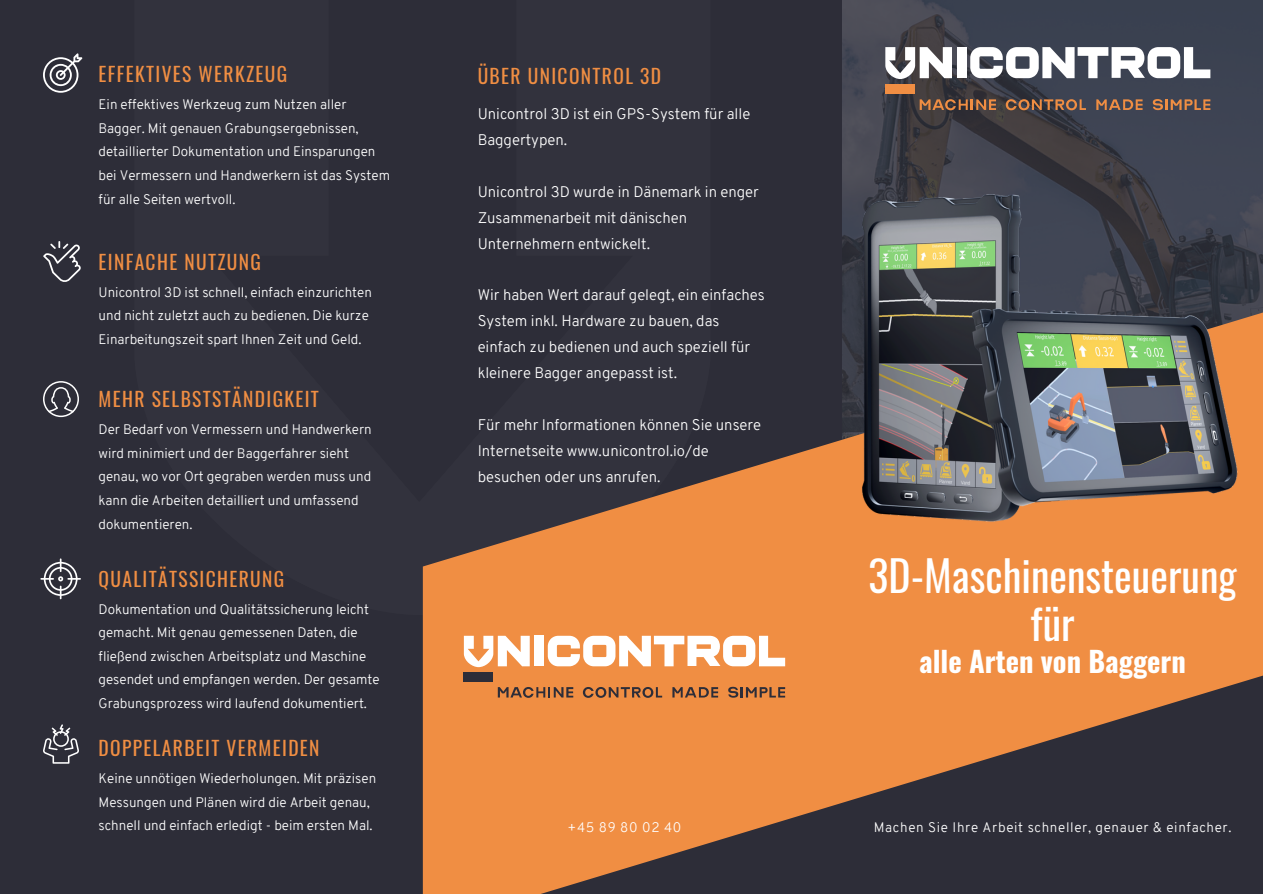
<style>
.page{position:relative;width:1263px;height:894px;background:#fff}
.page>*{position:absolute;margin:0;border:0;box-sizing:border-box;transform-origin:0 0}
.t1{font:42px/47.2px "Oswald";color:#fff;text-align:center}
.t2{font:700 28.5px "Oswald";color:#fff}
.t3{font:19.5px "Oswald";letter-spacing:.07em;color:#f08e43}
.t4{font:300 15px/25.8px "Overpass";color:#fff}
.t5{font:300 13.5px/23.5px "Overpass";color:#fff}
.t6{font:300 13.5px "Overpass";letter-spacing:.05em;color:#fff}
</style>
<div class="page">
<div style="left:0;top:0;width:1263px;height:893px;background:#2d2d38"></div>
<img style="left:843px;top:0;width:420px;height:302px">
<svg style="left:423px;top:302px;width:840px;height:591px;fill:#f08e43"></svg>
<div style="left:535px;top:635px;width:9px;height:31px;background:#fff"></div>
<svg style="left:548px;top:635px;width:237px;height:31px"></svg>
<svg style="left:464px;top:635px;width:66px;height:32px"></svg>
<div style="left:464px;top:672px;width:29px;height:9px;background:#2d2d38"></div>
<svg style="left:498px;top:686px;width:75px;height:11px"></svg>
<svg style="left:583px;top:686px;width:79px;height:11px"></svg>
<svg style="left:672px;top:687px;width:46px;height:10px"></svg>
<svg style="left:728px;top:686px;width:57px;height:11px"></svg>
<img style="left:837px;top:179px;width:422px;height:358px">
<div style="left:957px;top:47px;width:9px;height:31px;background:#fff"></div>
<svg style="left:970px;top:47px;width:240px;height:31px"></svg>
<svg style="left:885px;top:47px;width:67px;height:32px"></svg>
<div style="left:885px;top:84px;width:30px;height:9px;background:#f08e43"></div>
<svg style="left:920px;top:99px;width:76px;height:11px"></svg>
<svg style="left:1006px;top:99px;width:80px;height:11px"></svg>
<svg style="left:1096px;top:99px;width:46px;height:11px"></svg>
<svg style="left:1153px;top:99px;width:57px;height:11px"></svg>
<svg style="left:43px;top:53px;width:39px;height:40px"></svg>
<svg style="left:43px;top:241px;width:38px;height:41px"></svg>
<svg style="left:43px;top:381px;width:36px;height:36px"></svg>
<svg style="left:40px;top:558px;width:41px;height:41px"></svg>
<svg style="left:43px;top:724px;width:36px;height:39px"></svg>
<p class="t3" style="left:99px;top:59px;width:190px">EFFEKTIVES WERKZEUG</p>
<p class="t5" style="left:99px;top:94px;width:293px">Ein effektives Werkzeug zum Nutzen aller Bagger. Mit genauen Grabungsergebnissen, detaillierter Dokumentation und Einsparungen bei Vermessern und Handwerkern ist das System für alle Seiten wertvoll.</p>
<p class="t3" style="left:99px;top:246px;width:164px">EINFACHE NUTZUNG</p>
<p class="t5" style="left:99px;top:281px;width:275px">Unicontrol 3D ist schnell, einfach einzurichten und nicht zuletzt auch zu bedienen. Die kurze<br>Einarbeitungszeit spart Ihnen Zeit und Geld.</p>
<p class="t3" style="left:99px;top:384px;width:222px">MEHR SELBSTSTÄNDIGKEIT</p>
<p class="t5" style="left:99px;top:419px;width:275px">Der Bedarf von Vermessern und Handwerkern wird minimiert und der Baggerfahrer sieht genau, wo vor Ort gegraben werden muss und kann die Arbeiten detailliert und umfassend dokumentieren.</p>
<p class="t3" style="left:99px;top:563px;width:187px">QUALITÄTSSICHERUNG</p>
<p class="t5" style="left:99px;top:598px;width:283px">Dokumentation und Qualitätssicherung leicht gemacht. Mit genau gemessenen Daten, die fließend zwischen Arbeitsplatz und Maschine gesendet und empfangen werden. Der gesamte Grabungsprozess wird laufend dokumentiert.</p>
<p class="t3" style="left:99px;top:732px;width:223px">DOPPELARBEIT VERMEIDEN</p>
<p class="t5" style="left:99px;top:767px;width:279px">Keine unnötigen Wiederholungen. Mit präzisen<br>Messungen und Plänen wird die Arbeit genau, schnell und einfach erledigt - beim ersten Mal.</p>
<p class="t3" style="left:478px;top:60px;width:185px">ÜBER UNICONTROL 3D</p>
<p class="t4" style="left:478px;top:102px;width:274px">Unicontrol 3D ist ein GPS-System für alle<br>Baggertypen.</p>
<p class="t4" style="left:478px;top:180px;width:283px">Unicontrol 3D wurde in Dänemark in enger<br>Zusammenarbeit mit dänischen<br>Unternehmern entwickelt.</p>
<p class="t4" style="left:478px;top:283px;width:289px">Wir haben Wert darauf gelegt, ein einfaches System inkl. Hardware zu bauen, das einfach zu bedienen und auch speziell für kleinere Bagger angepasst ist.</p>
<p class="t4" style="left:478px;top:413px;width:285px">Für mehr Informationen können Sie unsere<br>Internetseite www.unicontrol.io/de besuchen oder uns anrufen.</p>
<p class="t1" style="left:869px;top:550px;width:370px">3D-Maschinensteuerung für</p>
<p class="t2" style="left:919px;top:639px;width:268px">alle Arten von Baggern</p>
<p class="t5" style="left:568px;top:816px;width:115px">+45 89 80 02 40</p>
<p class="t6" style="left:874px;top:821px;width:359px">Machen Sie Ihre Arbeit schneller, genauer &amp; einfacher.</p>
</div>
